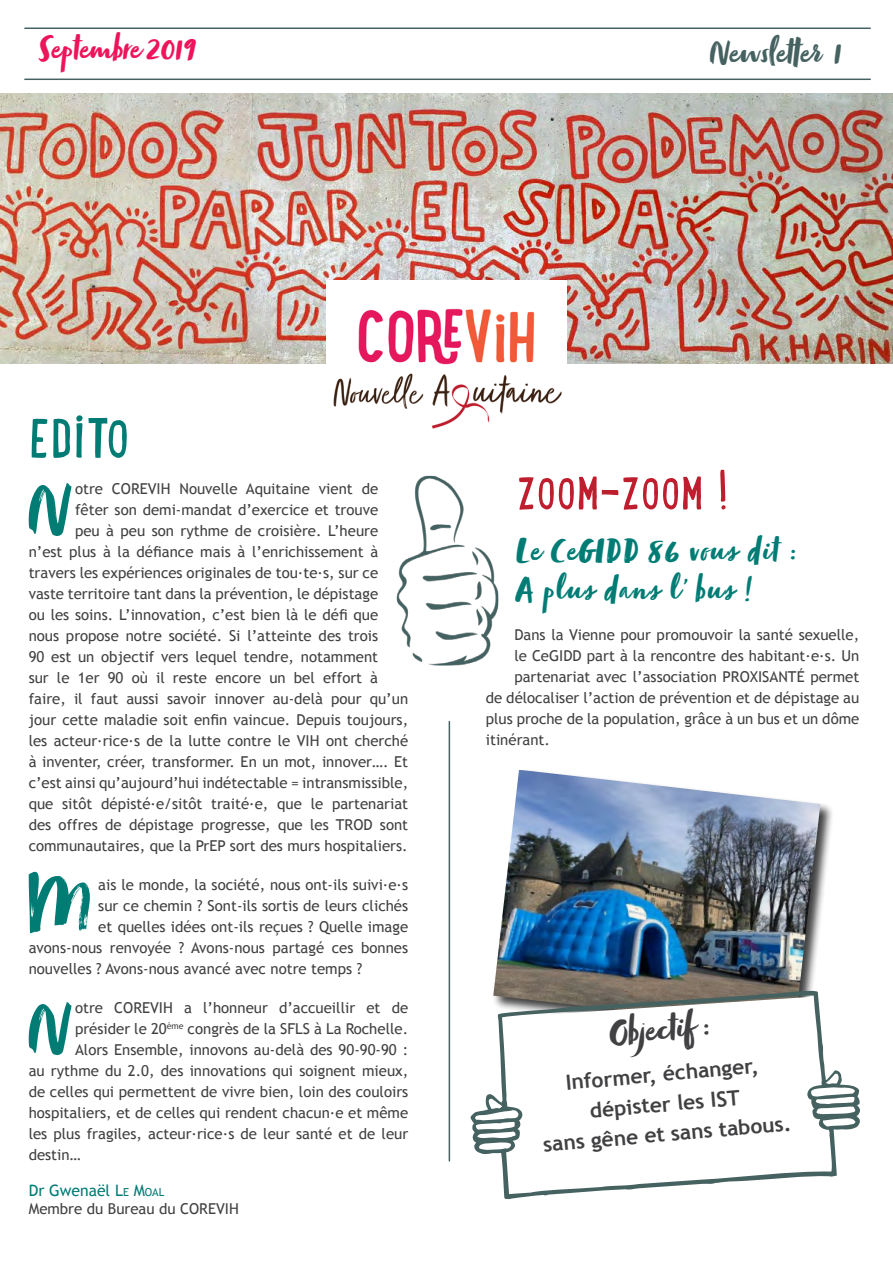
<style>
.page{position:relative;width:893px;height:1263px;background:#fff}
.page>*{position:absolute;margin:0;border:0;box-sizing:border-box;transform-origin:0 0}
.t1{font:76.65px "Zooja";color:#007c75}
.t2{font:72px "Lunch Box";color:#007c75}
.t3{font:60px "Lunch Box";color:#be1e2d}
.t4{font:39px "Zooja";color:#414042}
.t5{font:36px/39px "Zooja";letter-spacing:.05em;color:#007c75}
.t6{font:36px "Zooja";color:#ed145b}
.t7{font:36px "Zooja";color:#456260}
.t8{font:700 21px/30px "Trebuchet MS";color:#414042;text-align:center}
.t9{font:15.75px "Trebuchet MS";color:#007c75}
.t10{font:15px "Trebuchet MS";color:#414042}
.s1{font-size:10.95px}
.s2{font-style:inherit}
.s3{font-size:42px}
</style>
<div class="page">
<div style="left:491px;top:768px;width:343px;height:276px;background:#000;opacity:.75"></div>
<img style="left:493px;top:770px;width:327px;height:219px">
<img style="left:0;top:94px;width:893px;height:270px">
<hr style="left:25px;top:79px;width:845px;height:1px;background:#456260">
<img style="left:396px;top:475px;width:103px;height:191px">
<hr style="left:25px;top:28px;width:845px;height:1px;background:#456260">
<img style="left:327px;top:281px;width:239px;height:148px">
<hr style="left:449px;top:721px;width:1px;height:440px;background:#456260">
<svg style="left:470px;top:989px;width:390px;height:210px"></svg>
<h3 class="t6" style="left:38px;top:30px;width:159px">Septembre 2019</h3>
<h3 class="t7" style="left:709px;top:34px;width:134px">Newsletter 1</h3>
<h2 class="t2" style="left:29px;top:384px;width:103px">edito</h2>
<h1 class="t1" style="left:27px;top:469px;width:42px">N</h1>
<p class="t10" style="left:75px;top:480px;width:305px">otre COREVIH Nouvelle Aquitaine vient de</p>
<p class="t10" style="left:75px;top:501px;width:305px">fêter son demi-mandat d’exercice et trouve</p>
<p class="t10" style="left:75px;top:522px;width:305px">peu à peu son rythme de croisière. L’heure</p>
<p class="t10" style="left:29px;top:543px;width:351px">n’est plus à la défiance mais à l’enrichissement à</p>
<p class="t10" style="left:29px;top:564px;width:351px">travers les expériences originales de tou·te·s, sur ce</p>
<p class="t10" style="left:29px;top:585px;width:351px">vaste territoire tant dans la prévention, le dépistage</p>
<p class="t10" style="left:29px;top:606px;width:351px">ou les soins. L’innovation, c’est bien là le défi que</p>
<p class="t10" style="left:29px;top:627px;width:351px">nous propose notre société. Si l’atteinte des trois</p>
<p class="t10" style="left:29px;top:648px;width:351px">90 est un objectif vers lequel tendre, notamment</p>
<p class="t10" style="left:29px;top:669px;width:351px">sur le 1er 90 où il reste encore un bel effort à</p>
<p class="t10" style="left:29px;top:690px;width:381px">faire, il faut aussi savoir innover au-delà pour qu’un</p>
<p class="t10" style="left:29px;top:711px;width:381px">jour cette maladie soit enfin vaincue. Depuis toujours,</p>
<p class="t10" style="left:29px;top:732px;width:381px">les acteur·rice·s de la lutte contre le VIH ont cherché</p>
<p class="t10" style="left:29px;top:753px;width:381px">à inventer, créer, transformer. En un mot, innover…. Et</p>
<p class="t10" style="left:29px;top:774px;width:381px">c’est ainsi qu’aujourd’hui indétectable = intransmissible,</p>
<p class="t10" style="left:29px;top:795px;width:381px">que sitôt dépisté·e/sitôt traité·e, que le partenariat</p>
<p class="t10" style="left:29px;top:816px;width:381px">des offres de dépistage progresse, que les TROD sont</p>
<p class="t10" style="left:29px;top:837px;width:380px">communautaires, que la PrEP sort des murs hospitaliers.</p>
<h1 class="t1" style="left:27px;top:865px;width:65px">M</h1>
<p class="t10" style="left:98px;top:876px;width:311px">ais le monde, la société, nous ont-ils suivi·e·s</p>
<p class="t10" style="left:98px;top:897px;width:311px">sur ce chemin ? Sont-ils sortis de leurs clichés</p>
<p class="t10" style="left:98px;top:918px;width:311px">et quelles idées ont-ils reçues ? Quelle image</p>
<p class="t10" style="left:29px;top:939px;width:381px">avons-nous renvoyée ? Avons-nous partagé ces bonnes</p>
<p class="t10" style="left:29px;top:960px;width:335px">nouvelles ? Avons-nous avancé avec notre temps ?</p>
<h1 class="t1" style="left:27px;top:988px;width:42px">N</h1>
<p class="t10" style="left:75px;top:999px;width:335px">otre COREVIH a l’honneur d’accueillir et de</p>
<p class="t10" style="left:75px;top:1020px;width:335px">présider le 20<sup>ème</sup> congrès de la SFLS à La Rochelle.</p>
<p class="t10" style="left:75px;top:1041px;width:335px">Alors Ensemble, innovons au-delà des 90-90-90 :</p>
<p class="t10" style="left:29px;top:1062px;width:381px">au rythme du 2.0, des innovations qui soignent mieux,</p>
<p class="t10" style="left:29px;top:1083px;width:381px">de celles qui permettent de vivre bien, loin des couloirs</p>
<p class="t10" style="left:29px;top:1104px;width:381px">hospitaliers, et de celles qui rendent chacun·e et même</p>
<p class="t10" style="left:29px;top:1125px;width:381px">les plus fragiles, acteur·rice·s de leur santé et de leur</p>
<p class="t10" style="left:29px;top:1146px;width:54px">destin…</p>
<p class="t9" style="left:29px;top:1181px;width:137px">Dr Gwenaël L<span class="s1">E</span> <span class="s2">M</span><span class="s1">OAL</span></p>
<p class="t10" style="left:29px;top:1200px;width:212px">Membre du Bureau du COREVIH</p>
<h3 class="t3" style="left:517px;top:448px;width:213px">zoom-zoom !</h3>
<h3 class="t5" style="left:515px;top:536px;width:281px">Le CeGIDD 86 vous dit :<br>A plus dans l<span class="s3">’</span> bus !</h3>
<p class="t10" style="left:514px;top:626px;width:346px">Dans la Vienne pour promouvoir la santé sexuelle,</p>
<p class="t10" style="left:514px;top:647px;width:346px">le CeGIDD part à la rencontre des habitant·e·s. Un</p>
<p class="t10" style="left:514px;top:668px;width:346px">partenariat avec l’association PROXISANTÉ permet</p>
<p class="t10" style="left:486px;top:689px;width:375px">de délocaliser l’action de prévention et de dépistage au</p>
<p class="t10" style="left:486px;top:710px;width:375px">plus proche de la population, grâce à un bus et un dôme</p>
<p class="t10" style="left:486px;top:731px;width:66px">itinérant.</p>
<h3 class="t4" style="left:607px;top:1013px;width:101px;rotate:-5deg">Objectif :</h3>
<h3 class="t8" style="left:537px;top:1070px;width:250px;rotate:-5deg">Informer, échanger, dépister les IST<br>sans gêne et sans tabous.</h3>
</div>
